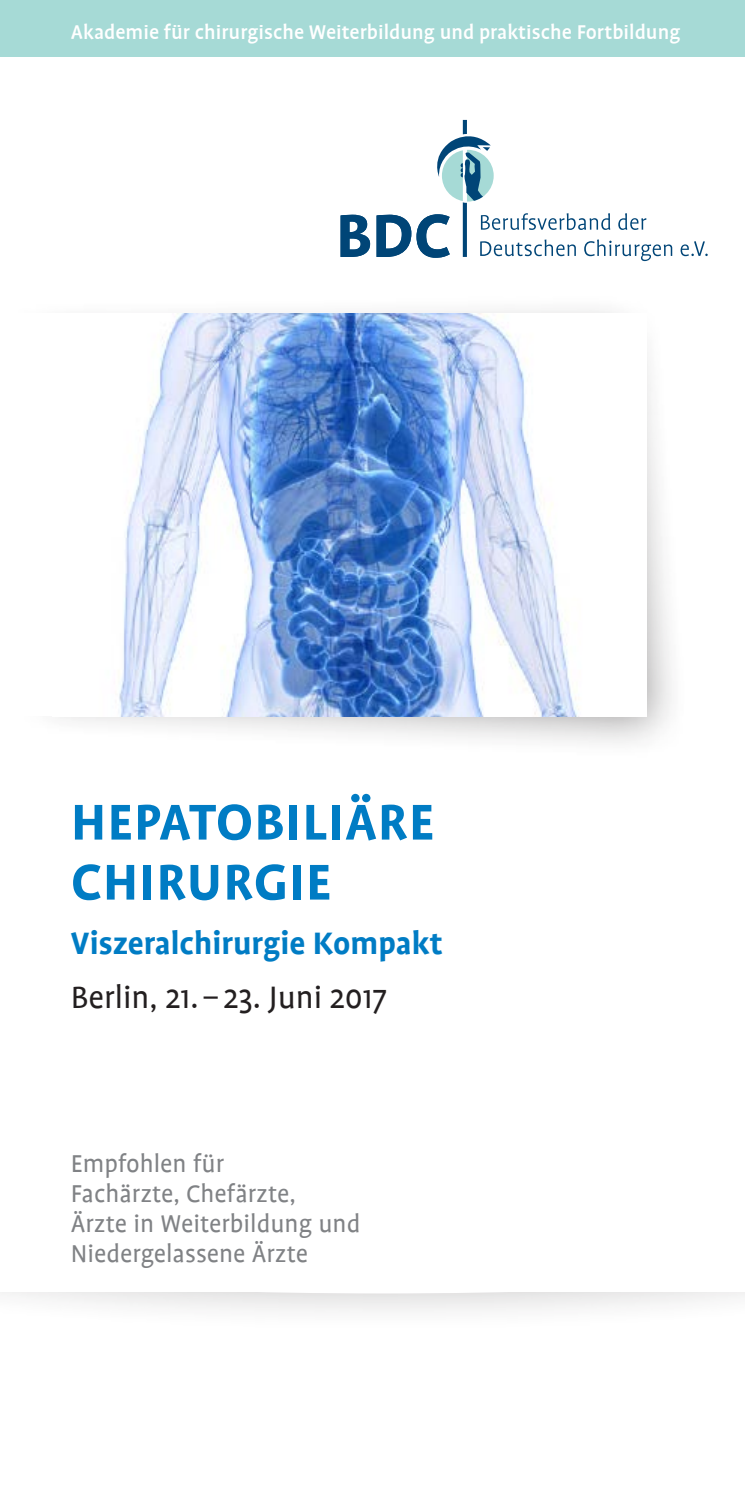
<style>
.page{position:relative;width:745px;height:1489px;background:#fff}
.page>*{position:absolute;margin:0;border:0;box-sizing:border-box;transform-origin:0 0}
.t1{font:700 57.5px/60px "Profile";letter-spacing:.02em;color:#007cc4}
.t2{font:700 35px "Profile";color:#007cc4}
.t3{font:35px "Profile";color:#231f20}
.t4{font:27.5px/30px "Profile";color:#808285}
.t5{font:500 22.5px "Profile";color:#fff}
</style>
<div class="page">
<div style="left:0;top:0;width:744px;height:57px;background:#a6dad6"></div>
<div style="left:0;top:293px;width:689px;height:466px;background:#231f20;opacity:.44"></div>
<svg style="left:340px;top:215px;width:30px;height:42px"></svg>
<svg style="left:680px;top:241px;width:27px;height:15px"></svg>
<svg style="left:376px;top:120px;width:295px;height:141px"></svg>
<div style="left:0;top:313px;width:646px;height:403px;background:#fff"></div>
<img style="left:119px;top:313px;width:460px;height:403px">
<div style="left:0;top:1292px;width:744px;height:38px;background:#231f20;opacity:.25"></div>
<svg style="left:0;top:1292px;width:744px;height:1px"></svg>
<p class="t5" style="left:71px;top:20px;width:610px">Akademie für chirurgische Weiterbildung und praktische Fortbildung</p>
<h1 class="t1" style="left:71px;top:791px;width:364px">HEPATOBILIÄRE<br>CHIRURGIE</h1>
<p class="t2" style="left:71px;top:924px;width:373px">Viszeralchirurgie Kompakt</p>
<p class="t3" style="left:71px;top:979px;width:317px">Berlin, 21. – 23. Juni 2017</p>
<p class="t4" style="left:71px;top:1148px;width:291px">Empfohlen für<br>Fachärzte, Chefärzte,<br>Ärzte in Weiterbildung und<br>Niedergelassene Ärzte</p>
</div>
